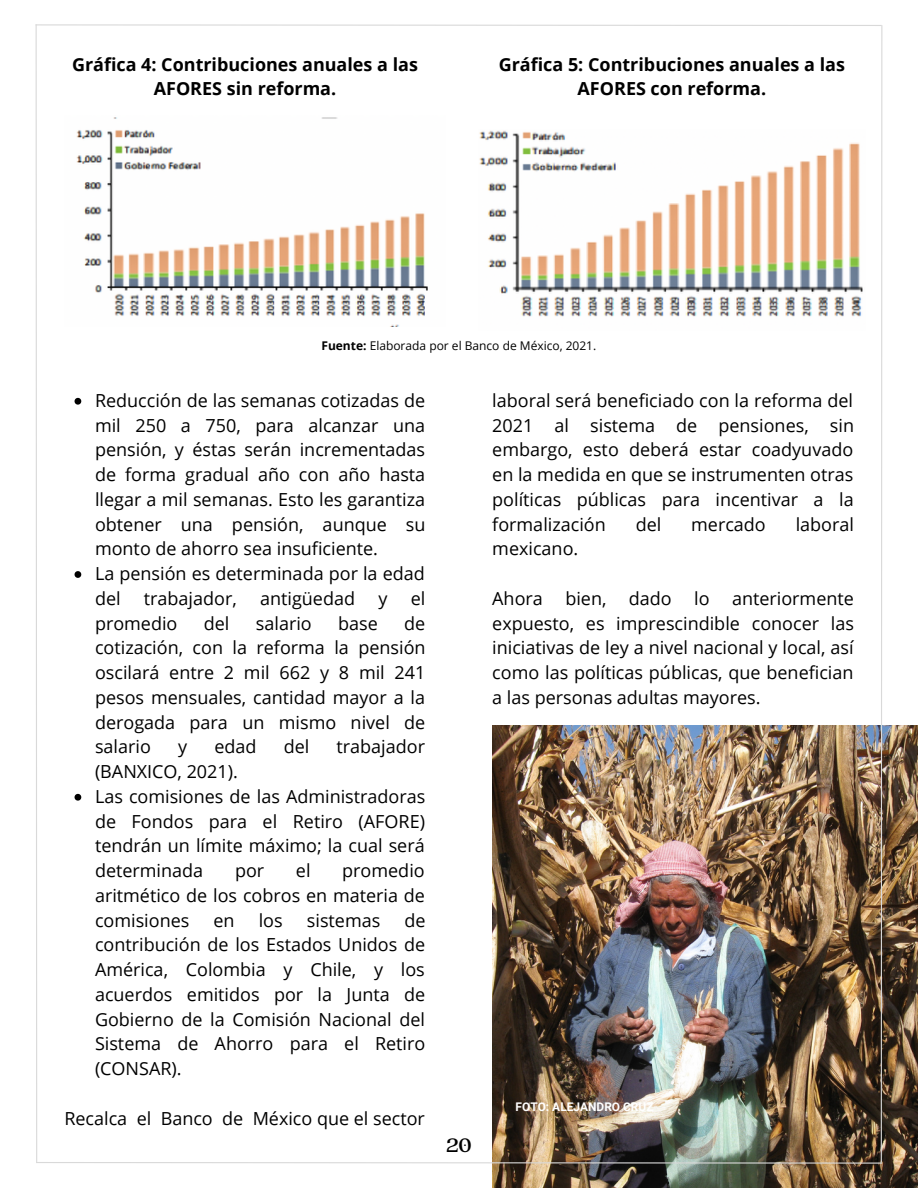
<style>
.page{position:relative;width:918px;height:1188px;background:#fff}
.page>*{position:absolute;margin:0;border:0;box-sizing:border-box;transform-origin:0 0}
.t1{font:700 20.4px "PP Woodland";color:#000}
.t2{font:18px/24.8px "Open Sans";color:#000;text-align:justify}
.t3{font:700 18px/24.8px "Open Sans";color:#000;text-align:center}
.t4{font:12px "Open Sans";color:#000}
.t5{font:700 12px "Roboto";color:#fff}
.s1{font-weight:700}
</style>
<div class="page">
<img style="left:492px;top:726px;width:426px;height:462px">
<img style="left:35px;top:24px;width:848px;height:1140px">
<p class="t3" style="left:72px;top:51px;width:347px">Gráfica 4: Contribuciones anuales a las<br>AFORES sin reforma.</p>
<p class="t3" style="left:499px;top:51px;width:348px">Gráfica 5: Contribuciones anuales a las<br>AFORES con reforma.</p>
<p class="t4" style="left:321px;top:337px;width:276px"><span class="s1">Fuente:</span> Elaborada por el Banco de México, 2021.</p>
<p class="t2" style="left:95px;top:388px;width:332px">Reducción de las semanas cotizadas de mil 250 a 750, para alcanzar una pensión, y éstas serán incrementadas de forma gradual año con año hasta llegar a mil semanas. Esto les garantiza obtener una pensión, aunque su monto de ahorro sea insuficiente.</p>
<p class="t2" style="left:95px;top:561px;width:331px">La pensión es determinada por la edad del</p>
<p class="t2" style="left:492px;top:388px;width:363px">laboral será beneficiado con la reforma del 2021 al sistema de pensiones, sin embargo, esto deberá estar coadyuvado en la medida en que se instrumenten otras políticas públicas para incentivar a la formalización</p>
<p class="t2" style="left:636px;top:511px;width:27px">del</p>
<p class="t2" style="left:691px;top:511px;width:76px">mercado</p>
<p class="t2" style="left:796px;top:511px;width:60px">laboral</p>
<p class="t2" style="left:492px;top:536px;width:88px">mexicano.</p>
<p class="t2" style="left:492px;top:586px;width:363px">Ahora bien, dado lo anteriormente expuesto, es imprescindible conocer las iniciativas de ley a nivel nacional y local, así como las políticas públicas, que benefician a las personas adultas mayores.</p>
<p class="t2" style="left:144px;top:586px;width:94px">trabajador,</p>
<p class="t2" style="left:260px;top:586px;width:96px">antigüedad</p>
<p class="t2" style="left:378px;top:586px;width:11px">y</p>
<p class="t2" style="left:411px;top:586px;width:16px">el</p>
<p class="t2" style="left:95px;top:610px;width:84px">promedio</p>
<p class="t2" style="left:204px;top:610px;width:27px">del</p>
<p class="t2" style="left:256px;top:610px;width:57px">salario</p>
<p class="t2" style="left:338px;top:610px;width:41px">base</p>
<p class="t2" style="left:95px;top:610px;width:332px;text-indent:309px">de cotización, con la reforma la pensión oscilará entre 2 mil 662 y 8 mil 241 pesos mensuales, cantidad mayor a la derogada para un mismo nivel de salario</p>
<p class="t2" style="left:178px;top:734px;width:11px">y</p>
<p class="t2" style="left:214px;top:734px;width:44px">edad</p>
<p class="t2" style="left:284px;top:734px;width:27px">del</p>
<p class="t2" style="left:337px;top:734px;width:90px">trabajador</p>
<p class="t2" style="left:95px;top:759px;width:144px">(BANXICO, 2021).</p>
<p class="t2" style="left:95px;top:784px;width:332px">Las comisiones de las Administradoras de Fondos para el Retiro (AFORE) tendrán un límite máximo; la cual será determinada</p>
<p class="t2" style="left:95px;top:858px;width:332px;text-indent:247px">promedio aritmético de los cobros en materia de comisiones</p>
<p class="t2" style="left:235px;top:858px;width:31px">por</p>
<p class="t2" style="left:296px;top:858px;width:16px">el</p>
<p class="t2" style="left:95px;top:907px;width:332px;text-indent:309px">de contribución de los Estados Unidos de América, Colombia y Chile, y los acuerdos emitidos por la Junta de Gobierno de la Comisión Nacional del Sistema de Ahorro para el Retiro (CONSAR).</p>
<p class="t2" style="left:64px;top:1105px;width:362px">Recalca el Banco de México que el sector</p>
<p class="t2" style="left:214px;top:907px;width:23px">en</p>
<p class="t2" style="left:259px;top:907px;width:25px">los</p>
<p class="t2" style="left:307px;top:907px;width:75px">sistemas</p>
<p class="t5" style="left:516px;top:1100px;width:139px">FOTO: ALEJANDRO CRUZ</p>
<p class="t1" style="left:446px;top:1134px;width:27px">20</p>
</div>
